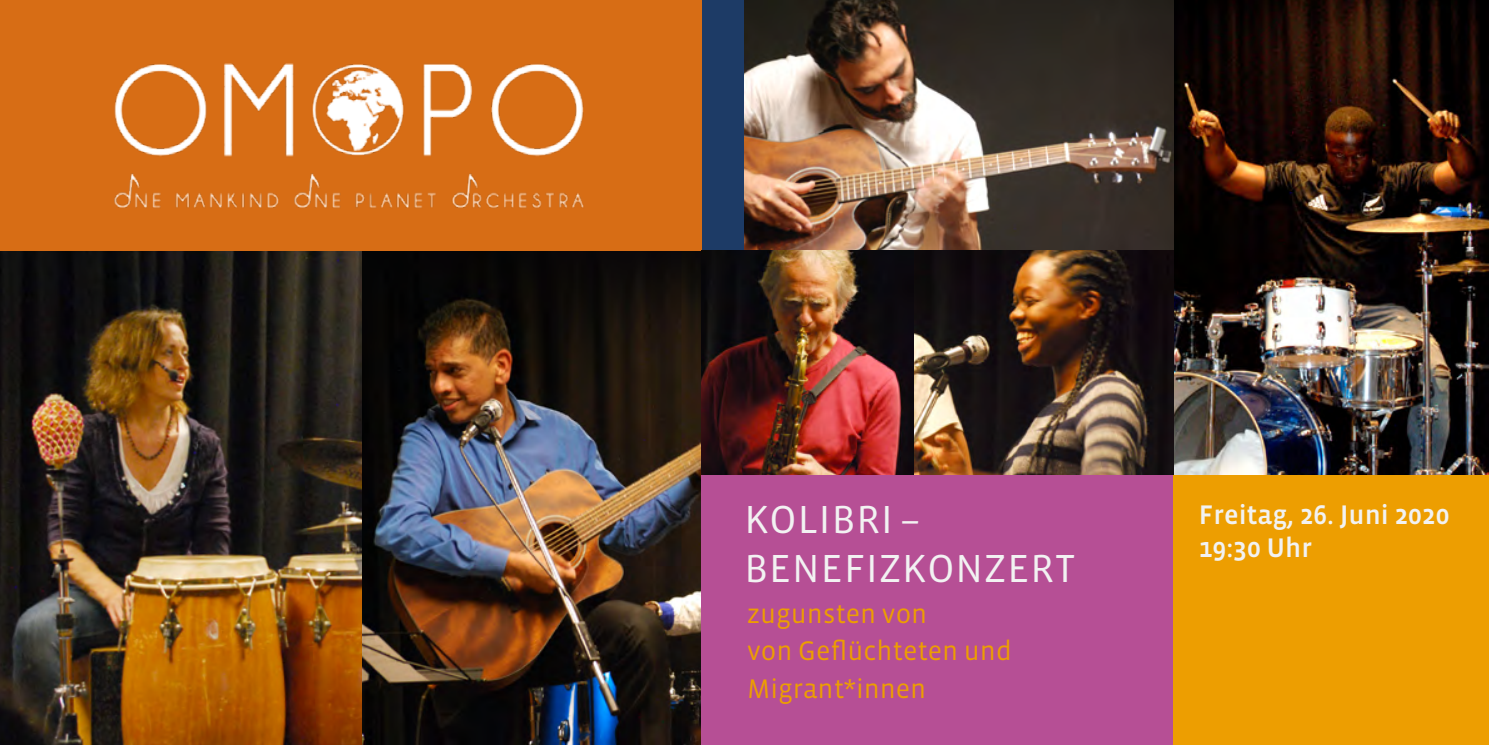
<style>
.page{position:relative;width:1489px;height:745px;background:#fff}
.page>*{position:absolute;margin:0;border:0;box-sizing:border-box;transform-origin:0 0}
.t1{font:40px/48px "Vista Sans";letter-spacing:.03em;color:#f2f2f2}
.t2{font:27.5px/37.5px "Vista Sans";color:#ed9e01}
.t3{font:27.5px/33px "Vista Sans Med";color:#f2f2f2}
</style>
<div class="page">
<img style="left:1172px;top:0;width:316px;height:475px">
<img style="left:0;top:250px;width:701px;height:494px">
<div style="left:663px;top:0;width:81px;height:250px;background:#1d3b66"></div>
<div style="left:0;top:0;width:701px;height:250px;background:#d76d15"></div>
<img style="left:73px;top:63px;width:554px;height:202px">
<img style="left:744px;top:0;width:428px;height:250px">
<img style="left:913px;top:250px;width:259px;height:225px">
<img style="left:701px;top:250px;width:212px;height:225px">
<div style="left:701px;top:475px;width:471px;height:269px;background:#b64f95"></div>
<div style="left:1172px;top:475px;width:316px;height:269px;background:#ed9e01"></div>
<h1 class="t1" style="left:744px;top:496px;width:332px">KOLIBRI –<br>BENEFIZKONZERT</h1>
<p class="t2" style="left:747px;top:595px;width:266px">zugunsten von<br>von Geflüchteten und<br>Migrant*innen</p>
<p class="t3" style="left:1198px;top:498px;width:252px">Freitag, 26. Juni 2020<br>19:30 Uhr</p>
</div>
